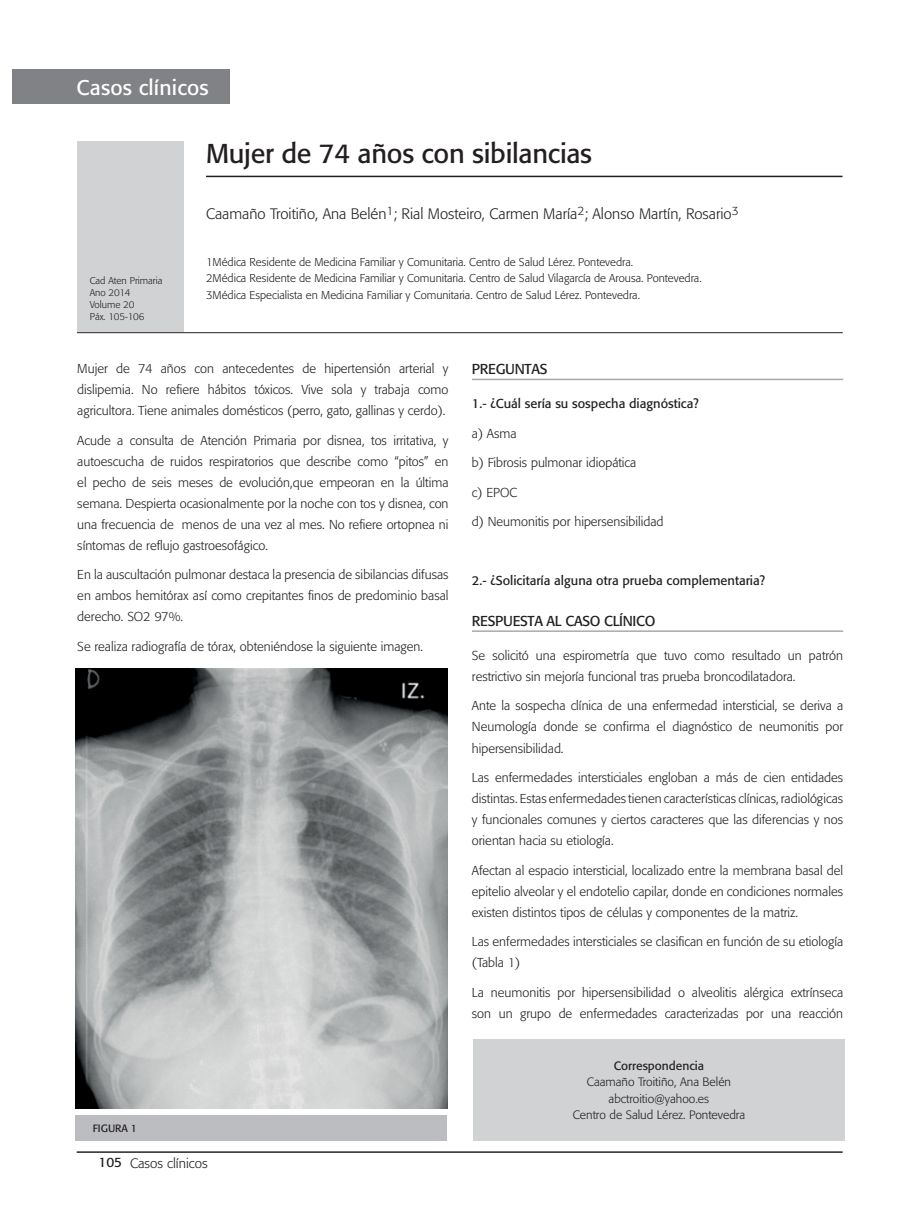
<style>
.page{position:relative;width:919px;height:1217px;background:#fff}
.page>*{position:absolute;margin:0;border:0;box-sizing:border-box;transform-origin:0 0}
.t1{font:27px "Formata";letter-spacing:-.01em;color:#231f20}
.t2{font:21px "Formata";letter-spacing:.01em;color:#fff}
.t3{font:300 15px "Formata";color:#231f20}
.t4{font:14.25px "Formata";letter-spacing:-.02em;color:#231f20}
.t5{font:300 13.5px "Formata";color:#231f20}
.t6{font:300 12.9px/21px "Formata";color:#231f20;text-align:justify}
.t7{font:12.9px "Formata";color:#231f20}
.t8{font:300 12px/16.5px "Formata";color:#231f20;text-align:center}
.t9{font:12px "Formata";color:#231f20}
.t10{font:300 11.25px/16.5px "Formata";color:#231f20}
.t11{font:10.5px "Formata";color:#231f20}
.t12{font:300 9.75px/12px "Formata";color:#231f20}
.s1{font-weight:400}
</style>
<div class="page">
<hr style="left:77px;top:1151px;width:765px;height:1px;background:#231f20">
<hr style="left:77px;top:332px;width:765px;height:1px;background:#231f20">
<div style="left:77px;top:141px;width:106px;height:191px;background:#d1d2d4"></div>
<hr style="left:206px;top:176px;width:636px;height:1px;background:#231f20">
<hr style="left:472px;top:378px;width:371px;height:2px;background:#a8a9ad">
<hr style="left:472px;top:630px;width:371px;height:1px;background:#a8a9ad">
<div style="left:473px;top:1038px;width:371px;height:102px;background:#d1d2d4"></div>
<div style="left:13px;top:69px;width:217px;height:34px;background:#808285"></div>
<img style="left:76px;top:668px;width:371px;height:440px">
<div style="left:76px;top:1114px;width:371px;height:26px;background:#bcbdc0"></div>
<h2 class="t2" style="left:77px;top:74px;width:134px">Casos clínicos</h2>
<p class="t12" style="left:90px;top:274px;width:74px">Cad Aten Primaria<br>Ano 2014<br>Volume 20<br>Páx. 105-106</p>
<h1 class="t1" style="left:206px;top:137px;width:387px">Mujer de 74 años con sibilancias</h1>
<p class="t3" style="left:206px;top:205px;width:534px">Caamaño Troitiño, Ana Belén<sup>1</sup>; Rial Mosteiro, Carmen María<sup>2</sup>; Alonso Martín, Rosario<sup>3</sup></p>
<p class="t10" style="left:206px;top:253px;width:497px">1Médica Residente de Medicina Familiar y Comunitaria. Centro de Salud Lérez. Pontevedra.<br>2Médica Residente de Medicina Familiar y Comunitaria. Centro de Salud Vilagarcía de Arousa. Pontevedra.<br>3Médica Especialista en Medicina Familiar y Comunitaria. Centro de Salud Lérez. Pontevedra.</p>
<p class="t6" style="left:77px;top:358px;width:372px">Mujer de 74 años con antecedentes de hipertensión arterial y dislipemia. No refiere hábitos tóxicos. Vive sola y trabaja como agricultora. Tiene animales domésticos (perro, gato, gallinas y cerdo).</p>
<p class="t6" style="left:77px;top:430px;width:373px">Acude a consulta de Atención Primaria por disnea, tos irritativa, y autoescucha de ruidos respiratorios que describe como “pitos” en el pecho de seis meses de evolución,que empeoran en la última semana. Despierta ocasionalmente por la noche con tos y disnea, con una frecuencia de menos de una vez al mes. No refiere ortopnea ni síntomas de reflujo gastroesofágico.</p>
<p class="t6" style="left:77px;top:564px;width:372px">En la auscultación pulmonar destaca la presencia de sibilancias difusas en ambos hemitórax así como crepitantes finos de predominio basal derecho. SO2 97%.</p>
<p class="t6" style="left:77px;top:635px;width:347px">Se realiza radiografía de tórax, obteniéndose la siguiente imagen.</p>
<p class="t11" style="left:93px;top:1121px;width:46px">FIGURA 1</p>
<p class="t5" style="left:99px;top:1154px;width:111px"><span class="s1">105</span> Casos clínicos</p>
<p class="t4" style="left:472px;top:360px;width:77px">PREGUNTAS</p>
<p class="t7" style="left:472px;top:396px;width:228px">1.- ¿Cuál sería su sospecha diagnóstica?</p>
<p class="t6" style="left:472px;top:422px;width:46px">a) Asma</p>
<p class="t6" style="left:472px;top:452px;width:166px">b) Fibrosis pulmonar idiopática</p>
<p class="t6" style="left:472px;top:482px;width:47px">c) EPOC</p>
<p class="t6" style="left:472px;top:511px;width:193px">d) Neumonitis por hipersensibilidad</p>
<p class="t7" style="left:472px;top:573px;width:295px">2.- ¿Solicitaría alguna otra prueba complementaria?</p>
<p class="t4" style="left:472px;top:612px;width:185px">RESPUESTA AL CASO CLÍNICO</p>
<p class="t6" style="left:472px;top:645px;width:373px">Se solicitó una espirometría que tuvo como resultado un patrón restrictivo sin mejoría funcional tras prueba broncodilatadora.</p>
<p class="t6" style="left:472px;top:695px;width:373px">Ante la sospecha clínica de una enfermedad intersticial, se deriva a Neumología donde se confirma el diagnóstico de neumonitis por hipersensibilidad.</p>
<p class="t6" style="left:472px;top:767px;width:373px">Las enfermedades intersticiales engloban a más de cien entidades distintas. Estas enfermedades tienen características clínicas, radiológicas y funcionales comunes y ciertos caracteres que las diferencias y nos orientan hacia su etiología.</p>
<p class="t6" style="left:472px;top:859px;width:372px">Afectan al espacio intersticial, localizado entre la membrana basal del epitelio alveolar y el endotelio capilar, donde en condiciones normales existen distintos tipos de células y componentes de la matriz.</p>
<p class="t6" style="left:472px;top:931px;width:372px">Las enfermedades intersticiales se clasifican en función de su etiología (Tabla 1)</p>
<p class="t6" style="left:472px;top:981px;width:373px">La neumonitis por hipersensibilidad o alveolitis alérgica extrínseca son un grupo de enfermedades caracterizadas por una reacción</p>
<p class="t9" style="left:613px;top:1057px;width:92px">Correspondencia</p>
<p class="t8" style="left:572px;top:1073px;width:174px">Caamaño Troitiño, Ana Belén abctroitio@yahoo.es<br>Centro de Salud Lérez. Pontevedra</p>
</div>
